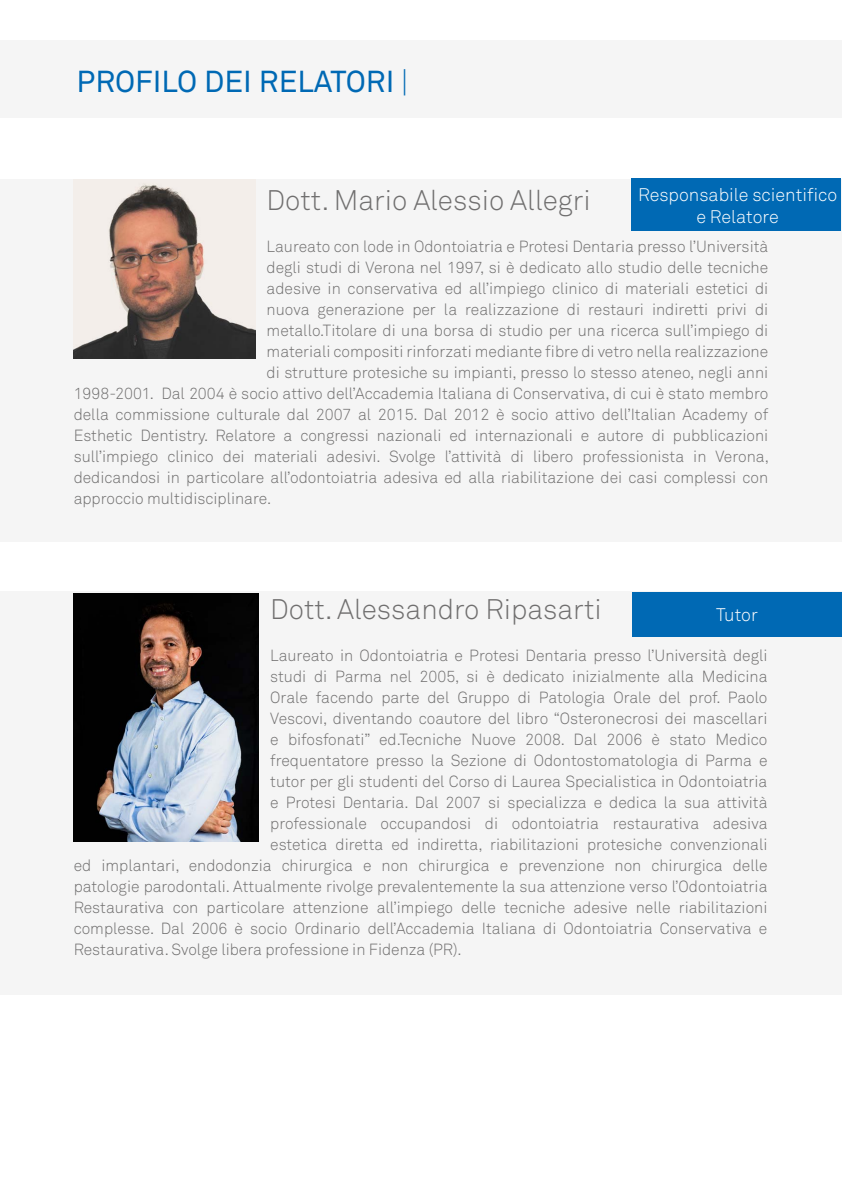
<style>
.page{position:relative;width:842px;height:1191px;background:#fff}
.page>*{position:absolute;margin:0;border:0;box-sizing:border-box;transform-origin:0 0}
.t1{font:30px "Akkurat Pro";color:#0069b4}
.t2{font:28px "Akkurat Light Pro";color:#706f6f}
.t3{font:18px/22px "Akkurat Light Pro";color:#fff;text-align:center}
.t4{font:16px "Akkurat Light Pro";color:#706f6f}
.s1{font-family:"Akkurat Light Pro"}
</style>
<div class="page">
<div style="left:0;top:40px;width:842px;height:78px;background:#f5f5f5"></div>
<div style="left:0;top:179px;width:842px;height:362px;background:#f5f5f5"></div>
<img style="left:74px;top:179px;width:181px;height:179px">
<div style="left:631px;top:179px;width:209px;height:52px;background:#0069b4"></div>
<div style="left:0;top:591px;width:842px;height:404px;background:#f5f5f5"></div>
<img style="left:74px;top:593px;width:185px;height:249px">
<div style="left:632px;top:593px;width:210px;height:44px;background:#0069b4"></div>
<h1 class="t1" style="left:77px;top:64px;width:334px">PROFILO DEI RELATORI <span class="s1">|</span></h1>
<p class="t3" style="left:638px;top:184px;width:201px">Responsabile scientifico e Relatore</p>
<h2 class="t2" style="left:267px;top:183px;width:325px">Dott. Mario Alessio Allegri</h2>
<p class="t4" style="left:267px;top:236px;width:503px">Laureato con lode in Odontoiatria e Protesi Dentaria presso l’Università</p>
<p class="t4" style="left:267px;top:257px;width:503px">degli studi di Verona nel 1997, si è dedicato allo studio delle tecniche</p>
<p class="t4" style="left:267px;top:278px;width:503px">adesive in conservativa ed all’impiego clinico di materiali estetici di</p>
<p class="t4" style="left:267px;top:299px;width:503px">nuova generazione per la realizzazione di restauri indiretti privi di</p>
<p class="t4" style="left:267px;top:320px;width:503px">metallo.Titolare di una borsa di studio per una ricerca sull’impiego di</p>
<p class="t4" style="left:267px;top:341px;width:503px">materiali compositi rinforzati mediante fibre di vetro nella realizzazione</p>
<p class="t4" style="left:267px;top:362px;width:503px">di strutture protesiche su impianti, presso lo stesso ateneo, negli anni</p>
<p class="t4" style="left:74px;top:383px;width:696px">1998-2001. Dal 2004 è socio attivo dell’Accademia Italiana di Conservativa, di cui è stato membro</p>
<p class="t4" style="left:74px;top:404px;width:696px">della commissione culturale dal 2007 al 2015. Dal 2012 è socio attivo dell’Italian Academy of</p>
<p class="t4" style="left:74px;top:425px;width:696px">Esthetic Dentistry. Relatore a congressi nazionali ed internazionali e autore di pubblicazioni</p>
<p class="t4" style="left:74px;top:446px;width:697px">sull’impiego clinico dei materiali adesivi. Svolge l’attività di libero professionista in Verona,</p>
<p class="t4" style="left:74px;top:467px;width:696px">dedicandosi in particolare all’odontoiatria adesiva ed alla riabilitazione dei casi complessi con</p>
<p class="t4" style="left:74px;top:488px;width:199px">approccio multidisciplinare.</p>
<h2 class="t2" style="left:270px;top:593px;width:333px">Dott. Alessandro Ripasarti</h2>
<p class="t4" style="left:270px;top:646px;width:499px">Laureato in Odontoiatria e Protesi Dentaria presso l’Università degli</p>
<p class="t4" style="left:270px;top:667px;width:499px">studi di Parma nel 2005, si è dedicato inizialmente alla Medicina</p>
<p class="t4" style="left:270px;top:688px;width:499px">Orale facendo parte del Gruppo di Patologia Orale del prof. Paolo</p>
<p class="t4" style="left:270px;top:709px;width:499px">Vescovi, diventando coautore del libro “Osteronecrosi dei mascellari</p>
<p class="t4" style="left:270px;top:730px;width:499px">e bifosfonati” ed.Tecniche Nuove 2008. Dal 2006 è stato Medico</p>
<p class="t4" style="left:270px;top:751px;width:499px">frequentatore presso la Sezione di Odontostomatologia di Parma e</p>
<p class="t4" style="left:270px;top:772px;width:499px">tutor per gli studenti del Corso di Laurea Specialistica in Odontoiatria</p>
<p class="t4" style="left:270px;top:793px;width:499px">e Protesi Dentaria. Dal 2007 si specializza e dedica la sua attività</p>
<p class="t4" style="left:270px;top:814px;width:499px">professionale occupandosi di odontoiatria restaurativa adesiva</p>
<p class="t4" style="left:270px;top:835px;width:499px">estetica diretta ed indiretta, riabilitazioni protesiche convenzionali</p>
<p class="t4" style="left:74px;top:856px;width:695px">ed implantari, endodonzia chirurgica e non chirurgica e prevenzione non chirurgica delle</p>
<p class="t4" style="left:74px;top:877px;width:695px">patologie parodontali. Attualmente rivolge prevalentemente la sua attenzione verso l’Odontoiatria</p>
<p class="t4" style="left:74px;top:898px;width:695px">Restaurativa con particolare attenzione all’impiego delle tecniche adesive nelle riabilitazioni</p>
<p class="t4" style="left:74px;top:919px;width:695px">complesse. Dal 2006 è socio Ordinario dell’Accademia Italiana di Odontoiatria Conservativa e</p>
<p class="t4" style="left:74px;top:940px;width:389px">Restaurativa. Svolge libera professione in Fidenza (PR).</p>
<p class="t3" style="left:716px;top:603px;width:43px">Tutor</p>
</div>
